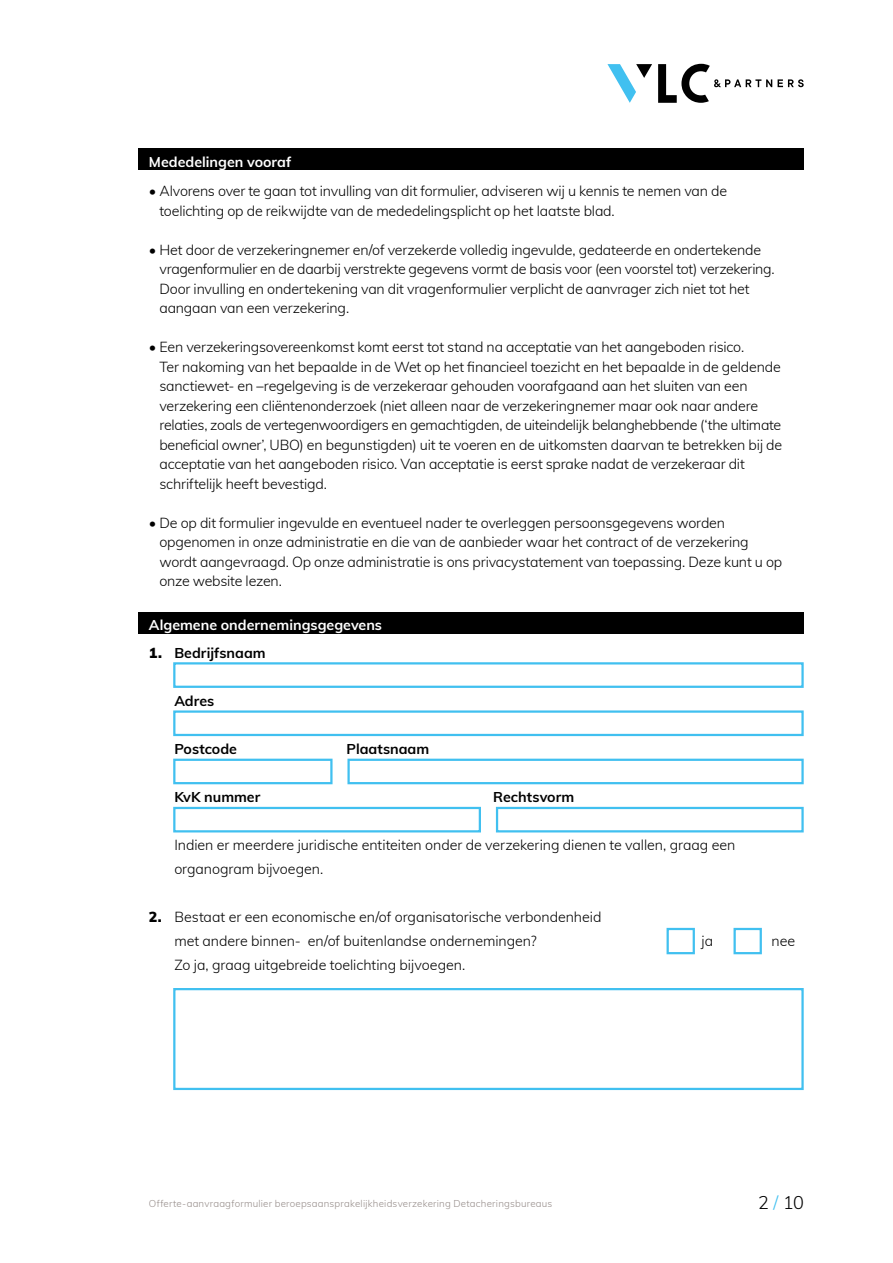
<style>
.page{position:relative;width:893px;height:1263px;background:#fff}
.page>*{position:absolute;margin:0;border:0;box-sizing:border-box;transform-origin:0 0}
.t1{font:300 18px "Muli";color:#000}
.t2{font:300 14.25px/19.5px "Muli";letter-spacing:-.015em;color:#000}
.t3{font:700 14.25px "Muli";color:#000}
.t4{font:700 14.25px "Muli";color:#fff}
.t5{font:300 9.75px "Muli";letter-spacing:.02em;color:#968d8a}
.s1{font-weight:900}
.s2{color:#41c0f0}
</style>
<div class="page">
<div style="left:138px;top:612px;width:666px;height:22px;background:#000"></div>
<div style="left:138px;top:149px;width:666px;height:21px;background:#000"></div>
<svg style="left:778px;top:79px;width:26px;height:8px"></svg>
<svg style="left:607px;top:64px;width:45px;height:39px"></svg>
<svg style="left:658px;top:64px;width:114px;height:39px"></svg>
<div style="left:173px;top:710px;width:631px;height:26px;border:2px solid #41c0f0"></div>
<div style="left:173px;top:807px;width:308px;height:25px;border:2px solid #41c0f0"></div>
<div style="left:173px;top:662px;width:631px;height:26px;border:2px solid #41c0f0"></div>
<div style="left:496px;top:807px;width:308px;height:25px;border:2px solid #41c0f0"></div>
<div style="left:173px;top:759px;width:160px;height:25px;border:2px solid #41c0f0"></div>
<div style="left:347px;top:759px;width:457px;height:25px;border:2px solid #41c0f0"></div>
<div style="left:666px;top:928px;width:29px;height:26px;border:2px solid #41c0f0"></div>
<div style="left:733px;top:928px;width:29px;height:26px;border:2px solid #41c0f0"></div>
<div style="left:173px;top:988px;width:631px;height:102px;border:2px solid #41c0f0"></div>
<p class="t4" style="left:149px;top:151px;width:144px">Mededelingen vooraf</p>
<p class="t2" style="left:159px;top:181px;width:569px;text-indent:-11px">• Alvorens over te gaan tot invulling van dit formulier, adviseren wij u kennis te nemen van de toelichting op de reikwijdte van de mededelingsplicht op het laatste blad.</p>
<p class="t2" style="left:159px;top:239px;width:617px;text-indent:-11px">• Het door de verzekeringnemer en/of verzekerde volledig ingevulde, gedateerde en ondertekende vragenformulier en de daarbij verstrekte gegevens vormt de basis voor (een voorstel tot) verzekering.<br>Door invulling en ondertekening van dit vragenformulier verplicht de aanvrager zich niet tot het aangaan van een verzekering.</p>
<p class="t2" style="left:159px;top:337px;width:624px;text-indent:-11px">• Een verzekeringsovereenkomst komt eerst tot stand na acceptatie van het aangeboden risico.<br>Ter nakoming van het bepaalde in de Wet op het financieel toezicht en het bepaalde in de geldende sanctiewet- en –regelgeving is de verzekeraar gehouden voorafgaand aan het sluiten van een verzekering een cliëntenonderzoek (niet alleen naar de verzekeringnemer maar ook naar andere relaties, zoals de vertegenwoordigers en gemachtigden, de uiteindelijk belanghebbende (‘the ultimate beneficial owner’, UBO) en begunstigden) uit te voeren en de uitkomsten daarvan te betrekken bij de acceptatie van het aangeboden risico. Van acceptatie is eerst sprake nadat de verzekeraar dit schriftelijk heeft bevestigd.</p>
<p class="t2" style="left:159px;top:512px;width:624px;text-indent:-11px">• De op dit formulier ingevulde en eventueel nader te overleggen persoonsgegevens worden opgenomen in onze administratie en die van de aanbieder waar het contract of de verzekering wordt aangevraagd. Op onze administratie is ons privacystatement van toepassing. Deze kunt u op onze website lezen.</p>
<p class="t4" style="left:149px;top:614px;width:235px">Algemene ondernemingsgegevens</p>
<p class="t3" style="left:149px;top:643px;width:118px"><span class="s1">1.</span> Bedrijfsnaam</p>
<p class="t3" style="left:174px;top:691px;width:42px">Adres</p>
<p class="t3" style="left:174px;top:739px;width:64px">Postcode</p>
<p class="t3" style="left:347px;top:739px;width:84px">Plaatsnaam</p>
<p class="t3" style="left:174px;top:787px;width:88px">KvK nummer</p>
<p class="t3" style="left:493px;top:787px;width:82px">Rechtsvorm</p>
<p class="t2" style="left:174px;top:832px;width:563px;line-height:24px">Indien er meerdere juridische entiteiten onder de verzekering dienen te vallen, graag een organogram bijvoegen.</p>
<p class="t2" style="left:174px;top:904px;width:429px;line-height:24px;text-indent:-26px"><span class="s1">2.</span> Bestaat er een economische en/of organisatorische verbondenheid met andere binnen- en/of buitenlandse ondernemingen?</p>
<p class="t2" style="left:702px;top:930px;width:13px">ja</p>
<p class="t2" style="left:771px;top:930px;width:25px">nee</p>
<p class="t2" style="left:174px;top:954px;width:292px">Zo ja, graag uitgebreide toelichting bijvoegen.</p>
<p class="t5" style="left:149px;top:1196px;width:405px">Offerte-aanvraagformulier beroepsaansprakelijkheidsverzekering Detacheringsbureaus</p>
<p class="t1" style="left:758px;top:1189px;width:47px">2 <span class="s2">/</span> 10</p>
</div>
